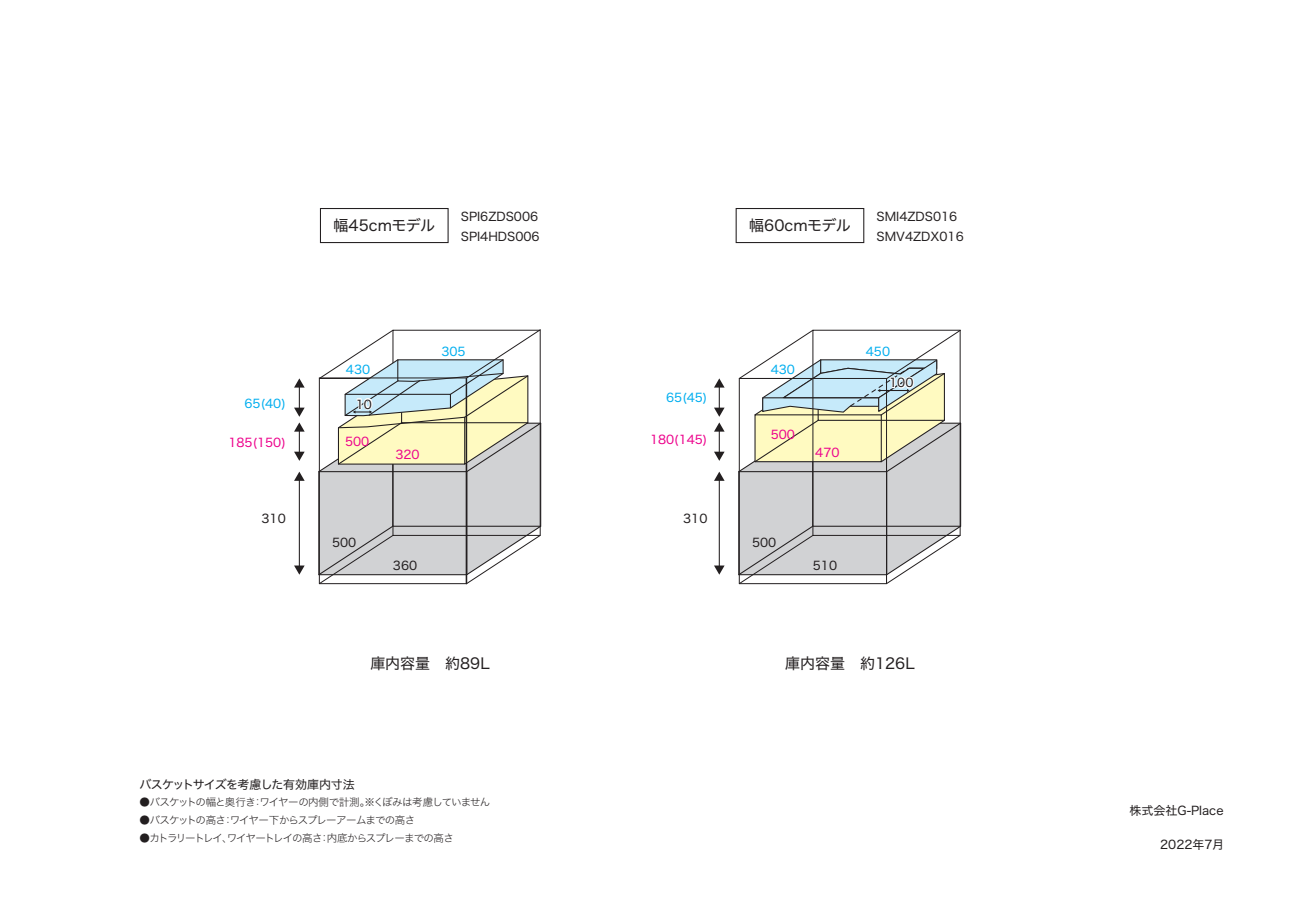
<style>
.page{position:relative;width:1289px;height:919px;background:#fff}
.page>*{position:absolute;margin:0;border:0;box-sizing:border-box;transform-origin:0 0}
.t1{font:15px "Hiragino Sans W4";color:#231f20}
.t2{font:12px/19.4px "Hiragino Sans W4";color:#231f20}
.t3{font:12px "Hiragino Sans W4";color:#ed028c}
.t4{font:12px "Hiragino Sans W4";color:#00aeef}
.t5{font:12px "Hiragino Sans W4";letter-spacing:-.05em;color:#231f20}
.t6{font:10.5px "Hiragino Sans W2";letter-spacing:-.085em;color:#231f20}
.t7{font:10.5px "Hiragino Sans W2";letter-spacing:-.105em;color:#231f20}
</style>
<div class="page">
<svg style="left:294px;top:378px;width:11px;height:83px"></svg>
<hr style="left:299px;top:479px;width:1px;height:88px;background:#231f20">
<svg style="left:294px;top:471px;width:11px;height:10px"></svg>
<svg style="left:294px;top:565px;width:11px;height:9px"></svg>
<svg style="left:318px;top:329px;width:224px;height:255px"></svg>
<div style="left:320px;top:208px;width:128px;height:35px;border:1px solid #231f20"></div>
<svg style="left:714px;top:378px;width:10px;height:83px"></svg>
<hr style="left:718px;top:479px;width:1px;height:88px;background:#231f20">
<svg style="left:714px;top:471px;width:10px;height:10px"></svg>
<svg style="left:714px;top:565px;width:10px;height:9px"></svg>
<svg style="left:738px;top:329px;width:224px;height:255px"></svg>
<div style="left:735px;top:208px;width:129px;height:35px;border:1px solid #231f20"></div>
<p class="t1" style="left:333px;top:212px;width:103px">幅45cmモデル</p>
<p class="t2" style="left:461px;top:206px;width:80px">SPI6ZDS006<br>SPI4HDS006</p>
<p class="t1" style="left:749px;top:212px;width:103px">幅60cmモデル</p>
<p class="t2" style="left:876px;top:206px;width:89px">SMI4ZDS016<br>SMV4ZDX016</p>
<p class="t4" style="left:441px;top:341px;width:26px">305</p>
<p class="t4" style="left:865px;top:341px;width:26px">450</p>
<p class="t4" style="left:244px;top:393px;width:43px">65(40)</p>
<p class="t3" style="left:228px;top:432px;width:59px">185(150)</p>
<p class="t4" style="left:346px;top:358px;width:26px">430</p>
<p class="t2" style="left:356px;top:393px;width:18px">10</p>
<p class="t3" style="left:345px;top:430px;width:26px">500</p>
<p class="t3" style="left:395px;top:444px;width:26px">320</p>
<p class="t4" style="left:666px;top:387px;width:43px">65(45)</p>
<p class="t3" style="left:650px;top:429px;width:59px">180(145)</p>
<p class="t4" style="left:770px;top:358px;width:26px">430</p>
<p class="t3" style="left:770px;top:423px;width:26px">500</p>
<p class="t3" style="left:815px;top:442px;width:26px">470</p>
<p class="t2" style="left:889px;top:372px;width:26px">100</p>
<p class="t2" style="left:261px;top:508px;width:26px">310</p>
<p class="t2" style="left:683px;top:508px;width:26px">310</p>
<p class="t2" style="left:332px;top:532px;width:26px">500</p>
<p class="t2" style="left:752px;top:532px;width:26px">500</p>
<p class="t2" style="left:393px;top:554px;width:26px">360</p>
<p class="t2" style="left:813px;top:554px;width:26px">510</p>
<p class="t1" style="left:370px;top:649px;width:121px">庫内容量　約89L</p>
<p class="t1" style="left:785px;top:649px;width:131px">庫内容量　約126L</p>
<p class="t5" style="left:139px;top:773px;width:217px">バスケットサイズを考慮した有効庫内寸法</p>
<p class="t6" style="left:140px;top:792px;width:352px">●バスケットの幅と奥行き：ワイヤーの内側で計測。※くぼみは考慮していません</p>
<p class="t6" style="left:140px;top:810px;width:277px">●バスケットの高さ：ワイヤー下からスプレーアームまでの高さ</p>
<p class="t7" style="left:140px;top:828px;width:316px">●カトラリートレイ、ワイヤートレイの高さ：内底からスプレーまでの高さ</p>
<p class="t2" style="left:1129px;top:799px;width:96px">株式会社G-Place</p>
<p class="t2" style="left:1160px;top:834px;width:65px">2022年7月</p>
</div>
